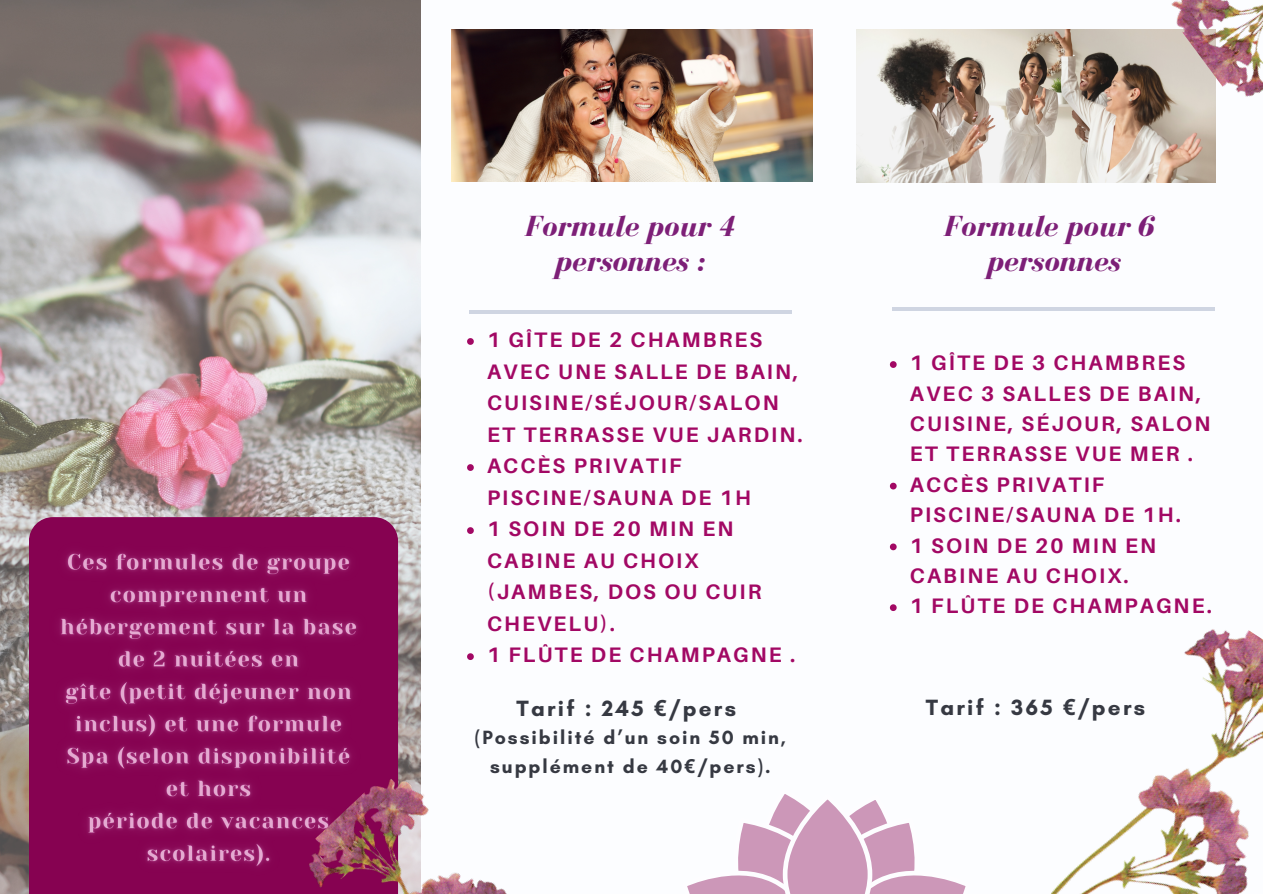
<style>
.page{position:relative;width:1263px;height:894px;background:#fff}
.page>*{position:absolute;margin:0;border:0;box-sizing:border-box;transform-origin:0 0}
.t1{font:italic 700 30px/34.8px "Bodoni FLF";color:#7d1f77;text-align:center}
.t2{font:700 22.5px "Glacial Indifference";letter-spacing:.1em;color:#363942}
.t3{font:700 21px/31.5px "Aileron";letter-spacing:.1em;color:#a20864}
.t4{font:700 19.5px/28px "Glacial Indifference";letter-spacing:.1em;color:#363942;text-align:center}
.s1{font-family:"Noto Sans"}
</style>
<div class="page">
<img style="left:451px;top:30px;width:361px;height:152px">
<hr style="left:469px;top:310px;width:322px;height:4px;background:#cfd5e2">
<img style="left:856px;top:29px;width:359px;height:153px">
<hr style="left:892px;top:307px;width:322px;height:3px;background:#a1adc5">
<img style="left:0;top:0;width:421px;height:893px">
<div style="left:29px;top:517px;width:369px;height:376px;background:#860251"></div>
<svg style="left:687px;top:794px;width:279px;height:99px"></svg>
<img style="left:292px;top:763px;width:214px;height:130px">
<img style="left:38px;top:526px;width:343px;height:361px">
<svg style="left:467px;top:338px;width:7px;height:7px"></svg>
<svg style="left:467px;top:464px;width:7px;height:7px"></svg>
<svg style="left:467px;top:527px;width:7px;height:7px"></svg>
<svg style="left:467px;top:653px;width:7px;height:6px"></svg>
<svg style="left:890px;top:361px;width:7px;height:7px"></svg>
<svg style="left:890px;top:482px;width:7px;height:7px"></svg>
<svg style="left:890px;top:543px;width:7px;height:7px"></svg>
<svg style="left:890px;top:604px;width:7px;height:7px"></svg>
<img style="left:1051px;top:629px;width:212px;height:264px">
<img style="left:1157px;top:0;width:106px;height:111px">
<h1 class="t1" style="left:524px;top:208px;width:213px">Formule pour 4 personnes :</h1>
<p class="t3" style="left:487px;top:323px;width:317px">1 GÎTE DE 2 CHAMBRES<br>AVEC UNE SALLE DE BAIN,<br>CUISINE/SÉJOUR/SALON<br>ET TERRASSE VUE JARDIN.<br>ACCÈS PRIVATIF<br>PISCINE/SAUNA DE 1H<br>1 SOIN DE 20 MIN EN<br>CABINE AU CHOIX (JAMBES, DOS OU CUIR<br>CHEVELU).<br>1 FLÛTE DE CHAMPAGNE .</p>
<p class="t2" style="left:516px;top:694px;width:221px">Tarif : 245 <span class="s1">€</span>/pers</p>
<p class="t4" style="left:475px;top:723px;width:313px">(Possibilité d’un soin 50 min, supplément de 40<span class="s1">€</span>/pers).</p>
<h1 class="t1" style="left:943px;top:208px;width:213px">Formule pour 6 personnes</h1>
<p class="t3" style="left:910px;top:347px;width:303px;line-height:30.3px">1 GÎTE DE 3 CHAMBRES<br>AVEC 3 SALLES DE BAIN,<br>CUISINE, SÉJOUR, SALON<br>ET TERRASSE VUE MER .<br>ACCÈS PRIVATIF<br>PISCINE/SAUNA DE 1H.<br>1 SOIN DE 20 MIN EN<br>CABINE AU CHOIX.<br>1 FLÛTE DE CHAMPAGNE.</p>
<p class="t2" style="left:926px;top:693px;width:221px">Tarif : 365 <span class="s1">€</span>/pers</p>
</div>
